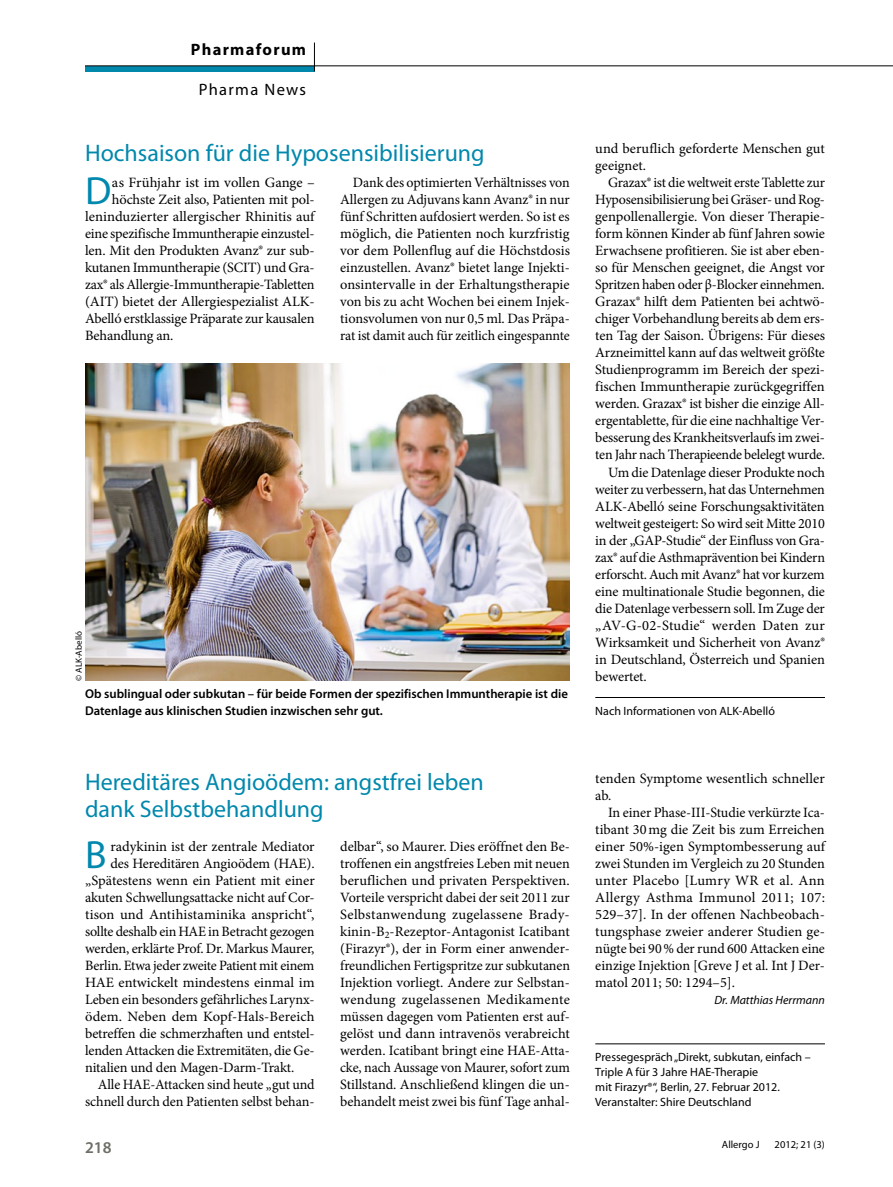
<style>
.page{position:relative;width:893px;height:1187px;background:#fff}
.page>*{position:absolute;margin:0;border:0;box-sizing:border-box;transform-origin:0 0}
.t1{font:39.45px "Myriad Pro";color:#0088ad}
.t2{font:24px/27px "Myriad Pro";color:#0088ad}
.t3{font:700 16.5px "Myriad Pro";letter-spacing:.08em;color:#000}
.t4{font:16.5px "Myriad Pro";letter-spacing:.08em;color:#000}
.t5{font:600 16.5px "Myriad Pro";color:#6e6d67}
.t6{font:14.25px/17px "Minion Pro";letter-spacing:-.01em;color:#000;text-align:justify}
.t7{font:14.25px "Minion Pro";letter-spacing:.015em;color:#000}
.t8{font:14.25px "Minion Pro";letter-spacing:.01em;color:#000}
.t9{font:600 12.75px/17px "Myriad Pro";color:#000}
.t10{font:12px/15px "Myriad Pro";color:#000}
.t11{font:italic 12px "Myriad Pro";color:#000}
.t12{font:10.5px "Myriad Pro";color:#000}
.t13{font:9px "Myriad Pro";color:#000}
</style>
<div class="page">
<div style="left:85px;top:66px;width:230px;height:5px;background:#0088ad"></div>
<hr style="left:85px;top:66px;width:808px;height:1px;background:#000">
<svg style="left:314px;top:43px;width:1px;height:28px"></svg>
<hr style="left:595px;top:697px;width:230px;height:1px;background:#000">
<img style="left:85px;top:364px;width:485px;height:316px">
<hr style="left:595px;top:1043px;width:230px;height:1px;background:#000">
<p class="t3" style="left:191px;top:39px;width:117px">Pharmaforum</p>
<p class="t4" style="left:199px;top:79px;width:109px">Pharma News</p>
<h2 class="t2" style="left:85px;top:139px;width:401px">Hochsaison für die Hyposensibilisierung</h2>
<h1 class="t1" style="left:85px;top:167px;width:28px">D</h1>
<p class="t6" style="left:112px;top:174px;width:204px">as Frühjahr ist im vollen Gange –</p>
<p class="t6" style="left:112px;top:191px;width:204px">höchste Zeit also, Patienten mit pol-</p>
<p class="t6" style="left:85px;top:208px;width:231px">leninduzierter allergischer Rhinitis auf</p>
<p class="t6" style="left:85px;top:225px;width:231px">eine spezifische Immuntherapie einzustel-</p>
<p class="t6" style="left:85px;top:242px;width:231px">len. Mit den Produkten Avanz® zur sub-</p>
<p class="t6" style="left:85px;top:259px;width:231px">kutanen Immuntherapie (SCIT) und Gra-</p>
<p class="t6" style="left:85px;top:276px;width:231px">zax® als Allergie-Immuntherapie-Tabletten</p>
<p class="t6" style="left:85px;top:293px;width:231px">(AIT) bietet der Allergiespezialist ALK-</p>
<p class="t6" style="left:85px;top:310px;width:231px">Abelló erstklassige Präparate zur kausalen</p>
<p class="t6" style="left:85px;top:327px;width:90px">Behandlung an.</p>
<p class="t6" style="left:340px;top:174px;width:231px;text-indent:13px">Dank des optimierten Verhältnisses von Allergen zu Adjuvans kann Avanz® in nur fünf Schritten aufdosiert werden. So ist es möglich, die Patienten noch kurzfristig vor dem Pollenflug auf die Höchstdosis einzustellen. Avanz® bietet lange Injekti&shy;onsintervalle in der Erhaltungstherapie von bis zu acht Wochen bei einem Injek&shy;tionsvolumen von nur 0,5ml. Das Präpa&shy;rat ist damit auch für zeitlich eingespannte</p>
<p class="t13" style="left:73px;top:680px;width:51px;rotate:-90deg">© ALK-Abelló</p>
<p class="t9" style="left:85px;top:684px;width:484px">Ob sublingual oder subkutan – für beide Formen der spezifischen Immuntherapie ist die<br>Datenlage aus klinischen Studien inzwischen sehr gut.</p>
<h2 class="t2" style="left:85px;top:768px;width:400px">Hereditäres Angioödem: angstfrei leben dank Selbstbehandlung</h2>
<h1 class="t1" style="left:85px;top:830px;width:23px">B</h1>
<p class="t6" style="left:110px;top:837px;width:206px">radykinin ist der zentrale Mediator</p>
<p class="t6" style="left:110px;top:854px;width:206px">des Hereditären Angioödem (HAE).</p>
<p class="t6" style="left:85px;top:871px;width:231px">„Spätestens wenn ein Patient mit einer</p>
<p class="t6" style="left:85px;top:888px;width:231px">akuten Schwellungsattacke nicht auf Cor-</p>
<p class="t6" style="left:85px;top:905px;width:231px">tison und Antihistaminika anspricht“,</p>
<p class="t6" style="left:85px;top:922px;width:231px">sollte deshalb ein HAE in Betracht gezogen</p>
<p class="t6" style="left:85px;top:939px;width:231px">werden, erklärte Prof. Dr. Markus Maurer,</p>
<p class="t6" style="left:85px;top:956px;width:231px">Berlin. Etwa jeder zweite Patient mit einem</p>
<p class="t6" style="left:85px;top:973px;width:231px">HAE entwickelt mindestens einmal im</p>
<p class="t6" style="left:85px;top:991px;width:231px">Leben ein besonders gefährliches Larynx-</p>
<p class="t8" style="left:85px;top:1006px;width:231px">ödem. Neben dem Kopf-Hals-Bereich</p>
<p class="t6" style="left:85px;top:1025px;width:231px">betreffen die schmerzhaften und entstel-</p>
<p class="t6" style="left:85px;top:1042px;width:231px">lenden Attacken die Extremitäten, die Ge-</p>
<p class="t6" style="left:85px;top:1059px;width:211px">nitalien und den Magen-Darm-Trakt.</p>
<p class="t6" style="left:98px;top:1076px;width:218px">Alle HAE-Attacken sind heute „gut und</p>
<p class="t6" style="left:85px;top:1093px;width:231px">schnell durch den Patienten selbst behan-</p>
<p class="t5" style="left:85px;top:1136px;width:28px">218</p>
<p class="t6" style="left:340px;top:837px;width:231px">delbar“, so Maurer. Dies eröffnet den Be&shy;troffenen ein angstfreies Leben mit neuen beruflichen und privaten Perspektiven.<br>Vorteile verspricht dabei der seit 2011 zur Selbstanwendung zugelassene Brady&shy;kinin-B<sub>2</sub>-Rezeptor-Antagonist Icatibant (Firazyr®), der in Form einer anwender&shy;freundlichen Fertigspritze zur subkutanen Injektion vorliegt. Andere zur Selbstan&shy;wendung zugelassenen Medikamente müssen dagegen vom Patienten erst auf&shy;gelöst und dann intravenös verabreicht werden. Icatibant bringt eine HAE-Atta&shy;cke, nach Aussage von Maurer, sofort zum Stillstand. Anschließend klingen die un&shy;behandelt meist zwei bis fünf Tage anhal-</p>
<p class="t6" style="left:595px;top:140px;width:231px">und beruflich geforderte Menschen gut geeignet.</p>
<p class="t6" style="left:608px;top:174px;width:218px">Grazax® ist die weltweit erste Tablette zur</p>
<p class="t6" style="left:595px;top:191px;width:231px">Hyposensibilisierung bei Gräser- und Rog-</p>
<p class="t6" style="left:595px;top:208px;width:231px">genpollenallergie. Von dieser Therapie-</p>
<p class="t6" style="left:595px;top:225px;width:231px">form können Kinder ab fünf Jahren sowie</p>
<p class="t6" style="left:595px;top:242px;width:231px">Erwachsene profitieren. Sie ist aber eben-</p>
<p class="t6" style="left:595px;top:259px;width:231px">so für Menschen geeignet, die Angst vor</p>
<p class="t6" style="left:595px;top:276px;width:231px">Spritzen haben oder β-Blocker einnehmen.</p>
<p class="t6" style="left:595px;top:293px;width:231px">Grazax® hilft dem Patienten bei achtwö-</p>
<p class="t6" style="left:595px;top:310px;width:231px">chiger Vorbehandlung bereits ab dem ers-</p>
<p class="t6" style="left:595px;top:327px;width:231px">ten Tag der Saison. Übrigens: Für dieses</p>
<p class="t6" style="left:595px;top:344px;width:231px">Arzneimittel kann auf das weltweit größte</p>
<p class="t6" style="left:595px;top:361px;width:231px">Studienprogramm im Bereich der spezi-</p>
<p class="t6" style="left:595px;top:378px;width:231px">fischen Immuntherapie zurückgegriffen</p>
<p class="t6" style="left:595px;top:395px;width:231px">werden. Grazax® ist bisher die einzige All-</p>
<p class="t6" style="left:595px;top:412px;width:231px">ergentablette, für die eine nachhaltige Ver-</p>
<p class="t6" style="left:595px;top:429px;width:231px">besserung des Krankheitsverlaufs im zwei-</p>
<p class="t6" style="left:595px;top:446px;width:231px">ten Jahr nach Therapieende belelegt wurde.</p>
<p class="t6" style="left:608px;top:463px;width:218px">Um die Datenlage dieser Produkte noch</p>
<p class="t6" style="left:595px;top:480px;width:231px">weiter zu verbessern, hat das Unternehmen</p>
<p class="t6" style="left:595px;top:497px;width:231px">ALK-Abelló seine Forschungsaktivitäten</p>
<p class="t6" style="left:595px;top:514px;width:231px">weltweit gesteigert: So wird seit Mitte 2010</p>
<p class="t6" style="left:595px;top:531px;width:231px">in der „GAP-Studie“ der Einfluss von Gra-</p>
<p class="t6" style="left:595px;top:548px;width:231px">zax® auf die Asthmaprävention bei Kindern</p>
<p class="t6" style="left:595px;top:565px;width:231px">erforscht. Auch mit Avanz® hat vor kurzem</p>
<p class="t6" style="left:595px;top:582px;width:231px">eine multinationale Studie begonnen, die</p>
<p class="t6" style="left:595px;top:599px;width:231px">die Datenlage verbessern soll. Im Zuge der</p>
<p class="t7" style="left:595px;top:615px;width:231px">„AV-G-02-Studie“ werden Daten zur</p>
<p class="t6" style="left:595px;top:633px;width:231px">Wirksamkeit und Sicherheit von Avanz®</p>
<p class="t6" style="left:595px;top:650px;width:231px">in Deutschland, Österreich und Spanien</p>
<p class="t6" style="left:595px;top:667px;width:53px">bewertet.</p>
<p class="t10" style="left:595px;top:703px;width:181px">Nach Informationen von ALK-Abelló</p>
<p class="t6" style="left:595px;top:769px;width:231px">tenden Symptome wesentlich schneller ab.</p>
<p class="t6" style="left:595px;top:803px;width:231px;text-indent:13px">In einer Phase-III-Studie verkürzte Ica&shy;tibant 30mg die Zeit bis zum Erreichen einer 50%-igen Symptombesserung auf zwei Stunden im Vergleich zu 20 Stunden unter Placebo [Lumry WR et al. Ann Allergy Asthma Immunol 2011; 107:<br>529–37]. In der offenen Nachbeobach&shy;tungsphase zweier anderer Studien ge&shy;nügte bei 90% der rund 600 Attacken eine einzige Injektion [Greve J et al. Int J Der&shy;matol 2011; 50: 1294–5].</p>
<p class="t11" style="left:714px;top:992px;width:112px">Dr. Matthias Herrmann</p>
<p class="t10" style="left:595px;top:1049px;width:217px">Pressegespräch „Direkt, subkutan, einfach – Triple A für 3 Jahre HAE-Therapie<br>mit Firazyr®“, Berlin, 27. Februar 2012.<br>Veranstalter: Shire Deutschland</p>
<p class="t12" style="left:722px;top:1137px;width:39px">Allergo J</p>
<p class="t12" style="left:775px;top:1137px;width:52px">2012; 21 (3)</p>
</div>
